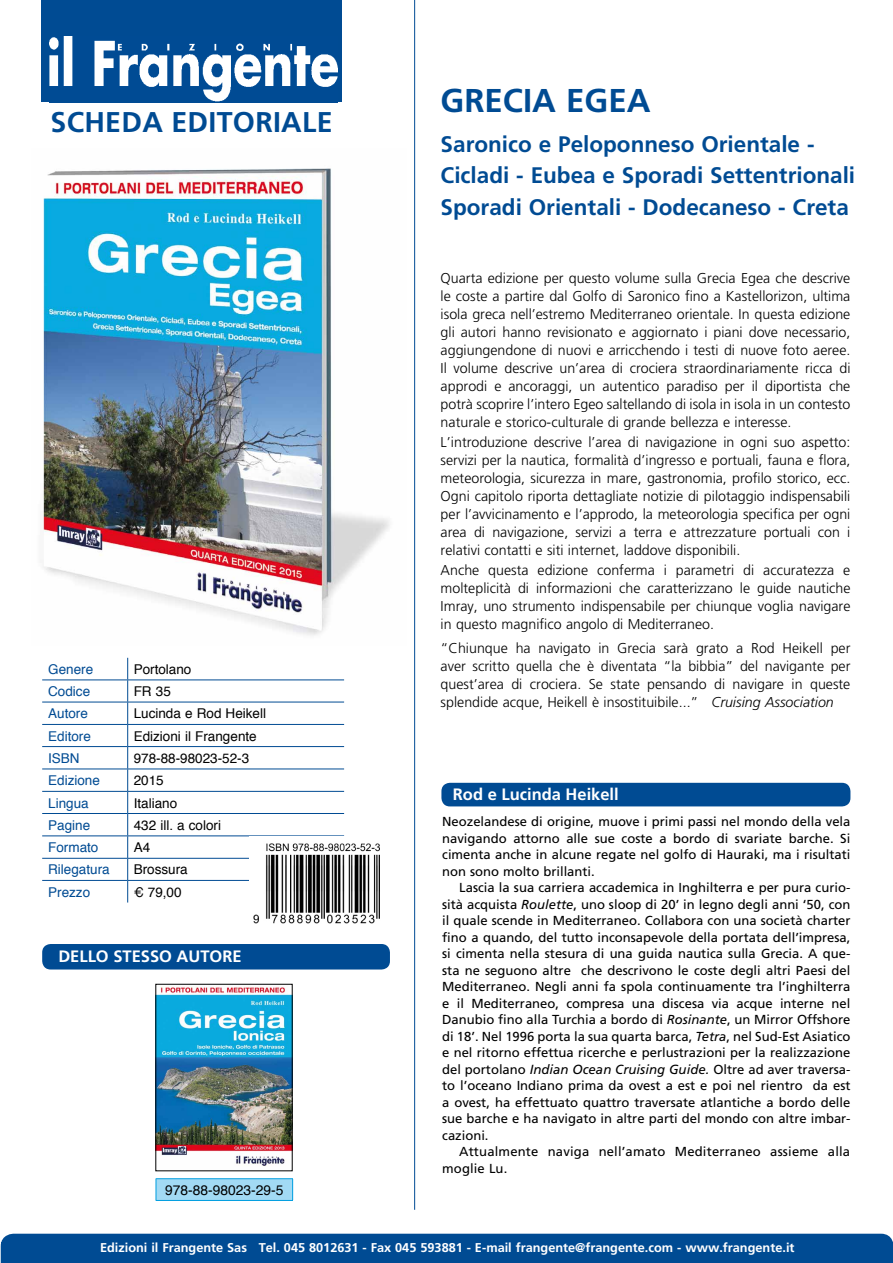
<style>
.page{position:relative;width:893px;height:1263px;background:#fff}
.page>*{position:absolute;margin:0;border:0;box-sizing:border-box;transform-origin:0 0}
.t1{font:700 33px "Frutiger LT Std";color:#004b93}
.t2{font:700 28.5px "Frutiger LT Std";letter-spacing:.01em;color:#004b93}
.t3{font:700 22.5px/31.5px "Frutiger LT Std";color:#004b93}
.t4{font:700 16.5px "Frutiger LT Std";color:#fff}
.t5{font:300 14.25px/18px "Frutiger LT Std";color:#000;text-align:justify}
.t6{font:13.8px "Helvetica";color:#000}
.t7{font:13.5px "Helvetica";color:#000}
.t8{font:13.5px "Helvetica";color:#004b93}
.t9{font:13.05px/16.5px "Frutiger LT Std";color:#000;text-align:justify}
.t10{font:700 12.75px "Frutiger LT Std";color:#fff}
.s1{font-style:italic}
.s2{font-style:italic;font-size:13.2px}
</style>
<div class="page">
<div style="left:42px;top:0;width:300px;height:102px;background:#004b93"></div>
<img style="left:50px;top:37px;width:288px;height:65px">
<div style="left:1px;top:1234px;width:892px;height:29px;background:#004b93"></div>
<div style="left:1px;top:1242px;width:892px;height:18px;background:#004b93"></div>
<div style="left:42px;top:944px;width:348px;height:25px;background:#004b93;border-radius:9px"></div>
<hr style="left:414px;top:0;width:1px;height:1210px;background:#004b93">
<div style="left:441px;top:783px;width:409px;height:23px;background:#004b93;border-radius:9px"></div>
<img style="left:43px;top:168px;width:347px;height:468px">
<img style="left:158px;top:986px;width:132px;height:180px">
<hr style="left:42px;top:702px;width:86px;height:1px;background:#004b93">
<hr style="left:128px;top:702px;width:216px;height:1px;background:#004b93">
<hr style="left:42px;top:724px;width:86px;height:1px;background:#004b93">
<hr style="left:128px;top:724px;width:216px;height:1px;background:#004b93">
<hr style="left:42px;top:746px;width:86px;height:1px;background:#004b93">
<hr style="left:128px;top:746px;width:216px;height:1px;background:#004b93">
<hr style="left:42px;top:768px;width:86px;height:1px;background:#004b93">
<hr style="left:128px;top:768px;width:216px;height:1px;background:#004b93">
<hr style="left:42px;top:791px;width:86px;height:1px;background:#004b93">
<hr style="left:128px;top:791px;width:216px;height:1px;background:#004b93">
<hr style="left:42px;top:813px;width:86px;height:1px;background:#004b93">
<hr style="left:128px;top:813px;width:216px;height:1px;background:#004b93">
<hr style="left:42px;top:835px;width:86px;height:1px;background:#004b93">
<hr style="left:128px;top:835px;width:216px;height:1px;background:#004b93">
<hr style="left:42px;top:858px;width:86px;height:1px;background:#004b93">
<hr style="left:128px;top:858px;width:216px;height:1px;background:#004b93">
<hr style="left:42px;top:880px;width:86px;height:1px;background:#004b93">
<hr style="left:128px;top:880px;width:216px;height:1px;background:#004b93">
<svg style="left:127px;top:658px;width:1px;height:244px"></svg>
<hr style="left:42px;top:679px;width:86px;height:1px;background:#004b93">
<hr style="left:128px;top:679px;width:216px;height:1px;background:#004b93">
<div style="left:249px;top:836px;width:146px;height:94px;background:#fff"></div>
<img style="left:253px;top:843px;width:127px;height:80px">
<div style="left:156px;top:1179px;width:137px;height:21px;background:#a2daf4"></div>
<hr style="left:156px;top:1178px;width:137px;height:1px;background:#009ee0">
<svg style="left:156px;top:1179px;width:1px;height:21px"></svg>
<svg style="left:292px;top:1179px;width:1px;height:21px"></svg>
<hr style="left:156px;top:1200px;width:137px;height:1px;background:#009ee0">
<h2 class="t2" style="left:51px;top:106px;width:284px">SCHEDA EDITORIALE</h2>
<p class="t8" style="left:48px;top:659px;width:47px">Genere</p>
<p class="t7" style="left:134px;top:659px;width:59px">Portolano</p>
<p class="t8" style="left:48px;top:681px;width:44px">Codice</p>
<p class="t7" style="left:134px;top:681px;width:39px">FR 35</p>
<p class="t8" style="left:48px;top:703px;width:41px">Autore</p>
<p class="t7" style="left:134px;top:703px;width:134px">Lucinda e Rod Heikell</p>
<p class="t8" style="left:48px;top:725px;width:44px">Editore</p>
<p class="t7" style="left:134px;top:725px;width:125px">Edizioni il Frangente</p>
<p class="t8" style="left:48px;top:747px;width:33px">ISBN</p>
<p class="t7" style="left:134px;top:747px;width:117px">978-88-98023-52-3</p>
<p class="t8" style="left:48px;top:770px;width:53px">Edizione</p>
<p class="t7" style="left:134px;top:770px;width:32px">2015</p>
<p class="t8" style="left:48px;top:792px;width:42px">Lingua</p>
<p class="t7" style="left:134px;top:792px;width:45px">Italiano</p>
<p class="t8" style="left:48px;top:814px;width:44px">Pagine</p>
<p class="t7" style="left:134px;top:815px;width:89px">432 ill. a colori</p>
<p class="t8" style="left:48px;top:837px;width:52px">Formato</p>
<p class="t7" style="left:134px;top:837px;width:18px">A4</p>
<p class="t8" style="left:48px;top:859px;width:63px">Rilegatura</p>
<p class="t7" style="left:134px;top:859px;width:56px">Brossura</p>
<p class="t8" style="left:48px;top:881px;width:44px">Prezzo</p>
<p class="t7" style="left:134px;top:881px;width:49px">€ 79,00</p>
<p class="t4" style="left:58px;top:946px;width:185px">DELLO STESSO AUTORE</p>
<p class="t6" style="left:165px;top:1179px;width:120px">978-88-98023-29-5</p>
<h1 class="t1" style="left:441px;top:81px;width:211px">GRECIA EGEA</h1>
<h3 class="t3" style="left:441px;top:128px;width:416px">Saronico e Peloponneso Orientale -<br>Cicladi - Eubea e Sporadi Settentrionali<br>Sporadi Orientali - Dodecaneso - Creta</h3>
<p class="t5" style="left:441px;top:269px;width:411px">Quarta edizione per questo volume sulla Grecia Egea che descrive le coste a partire dal Golfo di Saronico fino a Kastellorizon, ultima isola greca nell’estremo Mediterraneo orientale. In questa edizione gli autori hanno revisionato e aggiornato i piani dove necessario, aggiungendone di nuovi e arricchendo i testi di nuove foto aeree.<br>Il volume descrive un’area di crociera straordinariamente ricca di approdi e ancoraggi, un autentico paradiso per il diportista che potrà scoprire l’intero Egeo saltellando di isola in isola in un contesto naturale e storico-culturale di grande bellezza e interesse.</p>
<p class="t5" style="left:441px;top:433px;width:411px">L’introduzione descrive l’area di navigazione in ogni suo aspetto: servizi per la nautica, formalità d’ingresso e portuali, fauna e flora, meteorologia, sicurezza in mare, gastronomia, profilo storico, ecc.<br>Ogni capitolo riporta dettagliate notizie di pilotaggio indispensabili per l’avvicinamento e l’approdo, la meteorologia specifica per ogni area di navigazione, servizi a terra e attrezzature portuali con i relativi contatti e siti internet, laddove disponibili.</p>
<p class="t5" style="left:441px;top:561px;width:411px">Anche questa edizione conferma i parametri di accuratezza e molteplicità di informazioni che caratterizzano le guide nautiche Imray, uno strumento indispensabile per chiunque voglia navigare in questo magnifico angolo di Mediterraneo.</p>
<p class="t5" style="left:441px;top:640px;width:411px">“Chiunque ha navigato in Grecia sarà grato a Rod Heikell per aver scritto quella che è diventata “la bibbia” del navigante per quest’area di crociera. Se state pensando di navigare in queste splendide acque, Heikell è insostituibile...” <span class="s1">Cruising Association</span></p>
<p class="t4" style="left:453px;top:785px;width:167px">Rod e Lucinda Heikell</p>
<p class="t9" style="left:442px;top:813px;width:410px">Neozelandese di origine, muove i primi passi nel mondo della vela navigando attorno alle sue coste a bordo di svariate barche. Si cimenta anche in alcune regate nel golfo di Hauraki, ma i risultati non sono molto brillanti.</p>
<p class="t9" style="left:442px;top:879px;width:410px;text-indent:17px">Lascia la sua carriera accademica in Inghilterra e per pura curio&shy;sità acquista <span class="s1">Roulette</span>, uno sloop di 20’ in legno degli anni ‘50, con il quale scende in Mediterraneo. Collabora con una società charter fino a quando, del tutto inconsapevole della portata dell’impresa, si cimenta nella stesura di una guida nautica sulla Grecia. A que&shy;sta ne seguono altre che descrivono le coste degli altri Paesi del Mediterraneo. Negli anni fa spola continuamente tra l’inghilterra e il Mediterraneo, compresa una discesa via acque interne nel Danubio fino alla Turchia a bordo di <span class="s1">Rosinante</span>, un Mirror Offshore di 18’. Nel 1996 porta la sua quarta barca, <span class="s1">Tetra</span>, nel Sud-Est Asiatico e nel ritorno effettua ricerche e perlustrazioni per la realizzazione del portolano <span class="s2">Indian Ocean Cruising Guide.</span> Oltre ad aver traversa&shy;to l’oceano Indiano prima da ovest a est e poi nel rientro da est a ovest, ha effettuato quattro traversate atlantiche a bordo delle sue barche e ha navigato in altre parti del mondo con altre imbar&shy;cazioni.</p>
<p class="t9" style="left:442px;top:1143px;width:409px;text-indent:17px">Attualmente naviga nell’amato Mediterraneo assieme alla moglie Lu.</p>
<p class="t10" style="left:100px;top:1240px;width:696px">Edizioni il Frangente Sas Tel. 045 8012631 - Fax 045 593881 - E-mail frangente@frangente.com - www.frangente.it</p>
</div>
